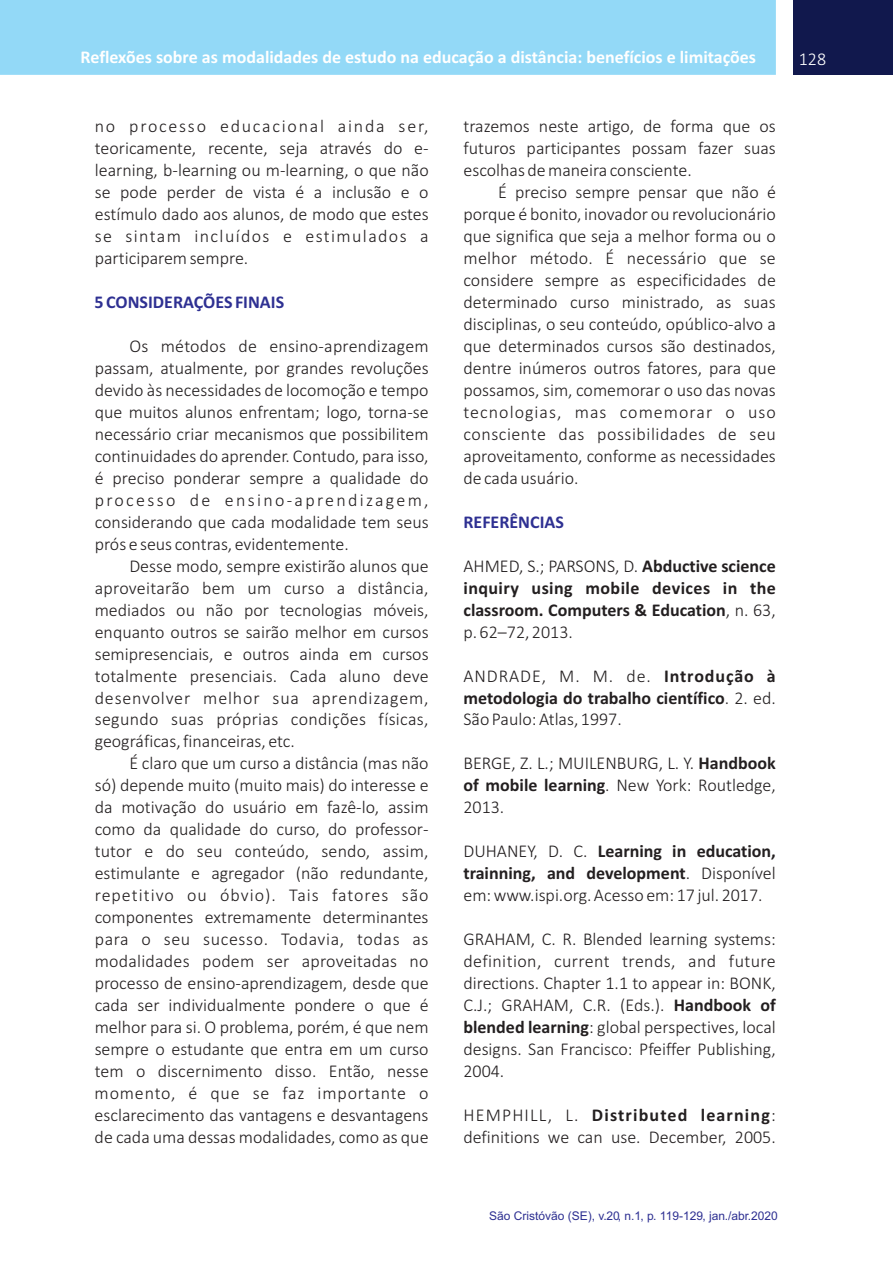
<style>
.page{position:relative;width:893px;height:1263px;background:#fff}
.page>*{position:absolute;margin:0;border:0;box-sizing:border-box;transform-origin:0 0}
.t1{font:300 18px/21.9px "Calibri";color:#231f20;text-align:justify}
.t2{font:700 18px/21.9px "Calibri";color:#231f20;text-align:justify}
.t3{font:700 18px "Calibri";color:#fff}
.t4{font:700 18px "Calibri";color:#2e3092}
.t5{font:300 18px "Calibri";color:#fff}
.t6{font:12px "Arial";color:#2e3092}
.s1{font-weight:300}
.s2{font-weight:700}
</style>
<div class="page">
<div style="left:0;top:0;width:775px;height:74px;background:#93d9f7"></div>
<div style="left:0;top:0;width:776px;height:75px;border:2px solid #93d9f7"></div>
<div style="left:793px;top:0;width:99px;height:75px;background:#11184d"></div>
<p class="t3" style="left:81px;top:49px;width:677px">Reflexões sobre as modalidades de estudo na educação a distância: benefícios e limitações</p>
<p class="t1" style="left:95px;top:117px;width:335px">no processo educacional ainda ser, teoricamente, recente, seja através do e&shy;learning, b-learning ou m-learning, o que não se pode perder de vista é a inclusão e o estímulo dado aos alunos, de modo que estes se sintam incluídos e estimulados a participarem sempre.</p>
<p class="t4" style="left:95px;top:294px;width:191px">5 CONSIDERAÇÕES FINAIS</p>
<p class="t1" style="left:95px;top:336px;width:335px;text-indent:35px">Os métodos de ensino-aprendizagem passam, atualmente, por grandes revoluções devido às necessidades de locomoção e tempo que muitos alunos enfrentam; logo, torna-se necessário criar mecanismos que possibilitem continuidades do aprender. Contudo, para isso, é preciso ponderar sempre a qualidade do processo de ensino-aprendizagem, considerando que cada modalidade tem seus prós e seus contras, evidentemente.</p>
<p class="t1" style="left:95px;top:556px;width:335px;text-indent:35px">Desse modo, sempre existirão alunos que aproveitarão bem um curso a distância, mediados ou não por tecnologias móveis, enquanto outros se sairão melhor em cursos semipresenciais, e outros ainda em cursos totalmente presenciais. Cada aluno deve desenvolver melhor sua aprendizagem, segundo suas próprias condições físicas, geográficas, financeiras, etc.</p>
<p class="t1" style="left:95px;top:754px;width:335px;text-indent:35px">É claro que um curso a distância (mas não só) depende muito (muito mais) do interesse e da motivação do usuário em fazê-lo, assim como da qualidade do curso, do professor&shy;tutor e do seu conteúdo, sendo, assim, estimulante e agregador (não redundante, repetitivo ou óbvio). Tais fatores são componentes extremamente determinantes para o seu sucesso. Todavia, todas as modalidades podem ser aproveitadas no processo de ensino-aprendizagem, desde que cada ser individualmente pondere o que é melhor para si. O problema, porém, é que nem sempre o estudante que entra em um curso tem o discernimento disso. Então, nesse momento, é que se faz importante o esclarecimento das vantagens e desvantagens de cada uma dessas modalidades, como as que</p>
<p class="t1" style="left:463px;top:117px;width:314px">trazemos neste artigo, de forma que os futuros participantes possam fazer suas escolhas de maneira consciente.</p>
<p class="t1" style="left:463px;top:183px;width:314px;text-indent:35px">É preciso sempre pensar que não é porque é bonito, inovador ou revolucionário que significa que seja a melhor forma ou o melhor método. É necessário que se considere sempre as especificidades de determinado curso ministrado, as suas disciplinas, o seu conteúdo, opúblico-alvo a que determinados cursos são destinados, dentre inúmeros outros fatores, para que possamos, sim, comemorar o uso das novas tecnologias, mas comemorar o uso consciente das possibilidades de seu aproveitamento, conforme as necessidades de cada usuário.</p>
<p class="t4" style="left:463px;top:514px;width:102px">REFERÊNCIAS</p>
<p class="t2" style="left:463px;top:556px;width:314px"><span class="s1">AHMED, S.; PARSONS, D.</span> Abductive science inquiry using mobile devices in the classroom. Computers &amp; Education<span class="s1">, n. 63, p. 62–72, 2013.</span></p>
<p class="t2" style="left:463px;top:666px;width:314px"><span class="s1">ANDRADE, M. M. de.</span> Introdução à metodologia do trabalho científico<span class="s1">. 2. ed.<br>São Paulo: Atlas, 1997.</span></p>
<p class="t1" style="left:463px;top:754px;width:314px">BERGE, Z. L.; MUILENBURG, L. Y. <span class="s2">Handbook of mobile learning</span>. New York: Routledge, 2013.</p>
<p class="t1" style="left:463px;top:842px;width:314px">DUHANEY, D. C. <span class="s2">Learning in education, trainning, and development</span>. Disponível em: www.ispi.org. Acesso em: 17 jul. 2017.</p>
<p class="t1" style="left:463px;top:930px;width:314px">GRAHAM, C. R. Blended learning systems: definition, current trends, and future directions. Chapter 1.1 to appear in: BONK, C.J.; GRAHAM, C.R. (Eds.). <span class="s2">Handbook of blended learning</span>: global perspectives, local designs. San Francisco: Pfeiffer Publishing, 2004.</p>
<p class="t1" style="left:463px;top:1105px;width:314px">HEMPHILL, L. <span class="s2">Distributed learning</span>: definitions we can use. December, 2005.</p>
<p class="t5" style="left:799px;top:51px;width:29px">128</p>
<p class="t6" style="left:489px;top:1211px;width:290px">São Cristóvão (SE), v.20, n.1, p. 119-129, jan./abr.2020</p>
</div>
